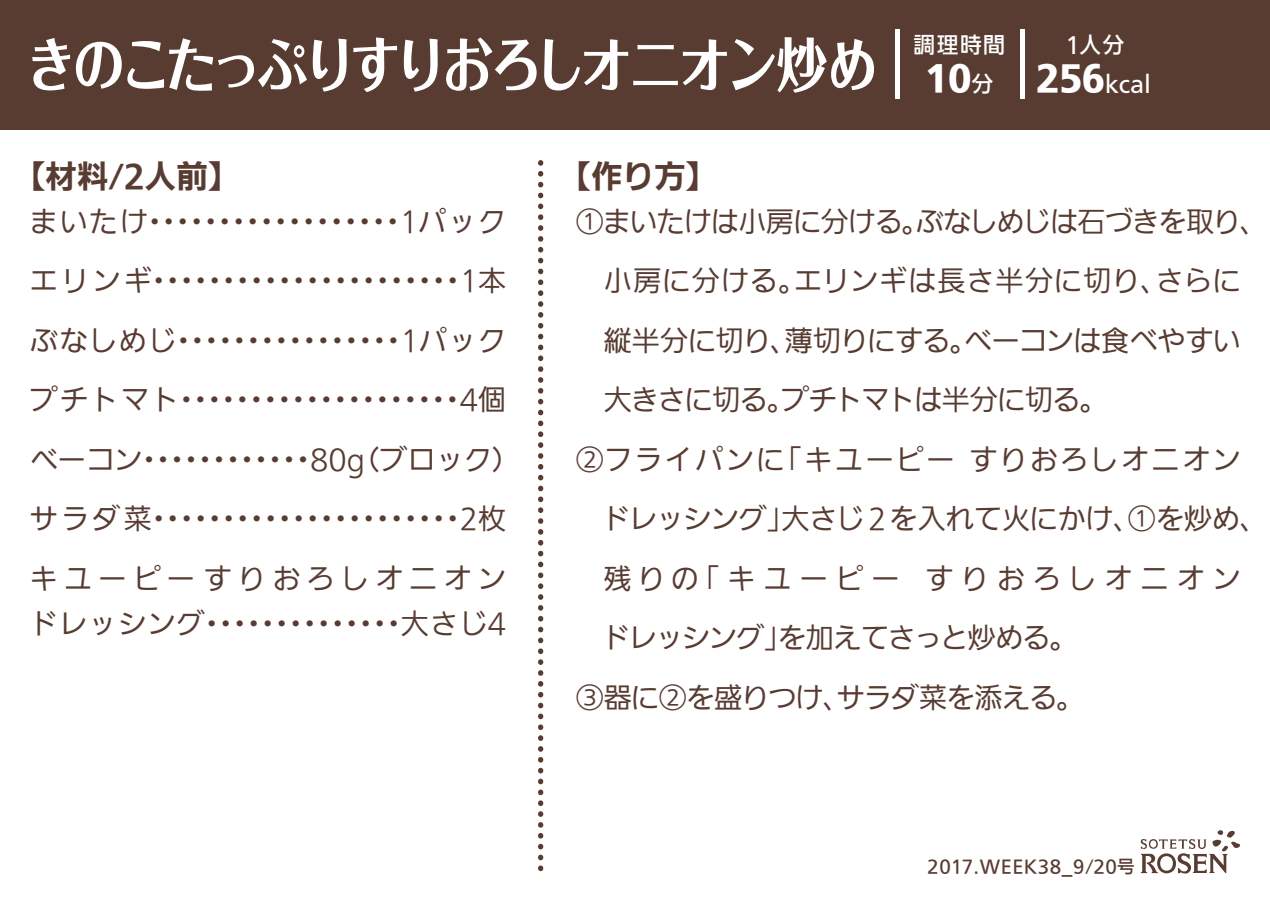
<style>
.page{position:relative;width:1270px;height:903px;background:#fff}
.page>*{position:absolute;margin:0;border:0;box-sizing:border-box;transform-origin:0 0}
.t1{font:700 59.5px "Folk Pro";letter-spacing:-.095em;color:#fff;scale:.87 1}
.t2{font:800 35px "Iwa UD Go Dsp Pro";color:#fff}
.t3{font:700 31.5px "Iwa UD Go Dsp Pro";color:#583c32}
.t4{font:100 28px/59.5px "Iwa UD Go Dsp Pro";letter-spacing:.07em;color:#583c32}
.t5{font:100 28px "Iwa UD Go Dsp Pro";letter-spacing:.005em;color:#583c32}
.t6{font:100 28px "Iwa UD Go Dsp Pro";letter-spacing:-.015em;color:#583c32}
.t7{font:100 28px "Iwa UD Go Dsp Pro";letter-spacing:-.02em;color:#583c32}
.t8{font:100 28px "Iwa UD Go Dsp Pro";letter-spacing:.05em;color:#583c32}
.t9{font:100 28px "Iwa UD Go Dsp Pro";letter-spacing:.035em;color:#583c32}
.t10{font:100 28px "Iwa UD Go Dsp Pro";letter-spacing:.09em;color:#583c32}
.t11{font:100 28px "Iwa UD Go Dsp Pro";letter-spacing:.285em;color:#583c32}
.t12{font:100 28px "Iwa UD Go Dsp Pro";letter-spacing:-.03em;color:#583c32}
.t13{font:500 22.05px/39.2px "Iwa UD Go Dsp Pro";letter-spacing:.03em;color:#fff;text-align:center}
.t14{font:500 17.5px "Iwa UD Go Dsp Pro";letter-spacing:.03em;color:#583c32}
.s1{font-weight:800;font-size:35px}
.s2{font-weight:500;font-size:22.05px}
</style>
<div class="page">
<div style="left:0;top:0;width:1270px;height:129px;background:#583c32"></div>
<svg style="left:1141px;top:830px;width:99px;height:43px"></svg>
<svg style="left:538px;top:160px;width:5px;height:711px"></svg>
<hr style="left:1020px;top:30px;width:4px;height:69px;background:#fff">
<hr style="left:896px;top:30px;width:4px;height:69px;background:#fff">
<h1 class="t1" style="left:25px;top:14px;width:982px">きのこたっぷりすりおろしオニオン炒め</h1>
<p class="t13" style="left:1036px;top:26px;width:116px">１人分<br><span class="s1">256</span>kcal</p>
<p class="t13" style="left:914px;top:26px;width:93px">調理時間</p>
<p class="t2" style="left:926px;top:52px;width:69px">10<span class="s2">分</span></p>
<p class="t3" style="left:14px;top:152px;width:227px">【材料/2人前】</p>
<p class="t3" style="left:560px;top:152px;width:159px">【作り方】</p>
<p class="t4" style="left:30px;top:193px;width:492px">まいたけ・・・・・・・・・・・・・・・・・・1パックエリンギ・・・・・・・・・・・・・・・・・・・・・・1本ぶなしめじ・・・・・・・・・・・・・・・・1パックプチトマト・・・・・・・・・・・・・・・・・・・・4個ベーコン・・・・・・・・・・・・80g（ブロック）サラダ菜・・・・・・・・・・・・・・・・・・・・・・2枚キユーピー すりおろしオニオン</p>
<p class="t8" style="left:30px;top:604px;width:478px">ドレッシング・・・・・・・・・・・・・・大さじ4</p>
<p class="t7" style="left:576px;top:202px;width:694px">①まいたけは小房に分ける。ぶなしめじは石づきを取り、</p>
<p class="t9" style="left:604px;top:261px;width:638px">小房に分ける。エリンギは長さ半分に切り、さらに</p>
<p class="t5" style="left:604px;top:321px;width:638px">縦半分に切り、薄切りにする。ベーコンは食べやすい</p>
<p class="t6" style="left:604px;top:380px;width:506px">大きさに切る。プチトマトは半分に切る。</p>
<p class="t10" style="left:576px;top:440px;width:666px">②フライパンに「キユーピー すりおろしオニオン</p>
<p class="t5" style="left:602px;top:499px;width:668px">ドレッシング」大さじ２を入れて火にかけ、①を炒め、</p>
<p class="t11" style="left:604px;top:559px;width:638px">残りの「キユーピー すりおろしオニオン</p>
<p class="t12" style="left:602px;top:618px;width:477px">ドレッシング」を加えてさっと炒める。</p>
<p class="t6" style="left:576px;top:678px;width:510px">③器に②を盛りつけ、サラダ菜を添える。</p>
<p class="t14" style="left:927px;top:853px;width:209px">2017.WEEK38_9/20号</p>
</div>
